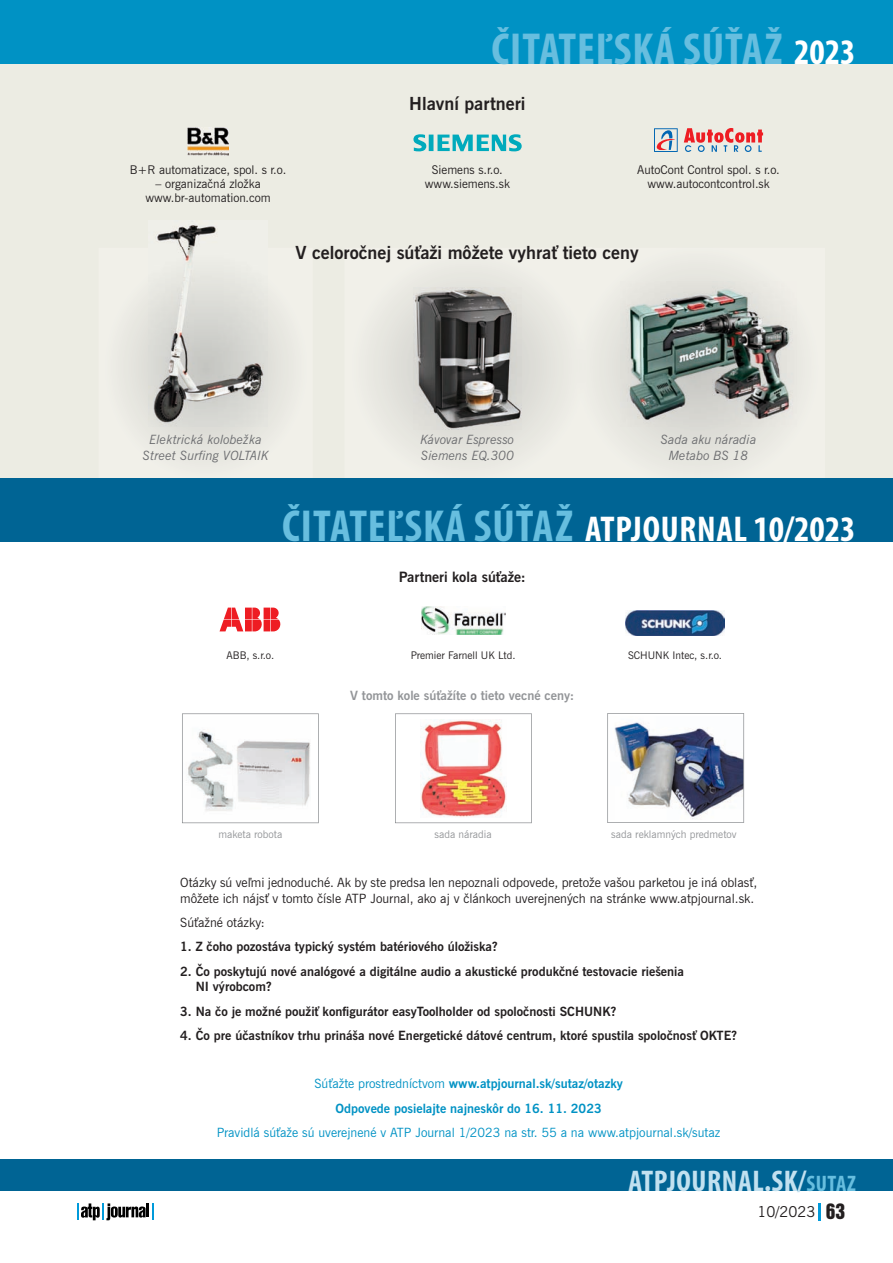
<style>
.page{position:relative;width:893px;height:1263px;background:#fff}
.page>*{position:absolute;margin:0;border:0;box-sizing:border-box;transform-origin:0 0}
.t1{font:700 condensed 45px "Myriad Pro";letter-spacing:.02em;color:#67bedf}
.t2{font:700 condensed 36px "Myriad Pro";letter-spacing:.02em;color:#fff}
.t3{font:700 condensed 30px "Myriad Pro";letter-spacing:.02em;color:#c2e1f0}
.t4{font:700 18px "News Gothic AT";color:#231f20}
.t5{font:15px "News Gothic AT";color:#231f20}
.t6{font:700 14.25px "News Gothic AT";color:#231f20}
.t7{font:700 12.75px/15.8px "News Gothic AT";color:#231f20}
.t8{font:12.75px/15.8px "News Gothic AT";color:#231f20}
.t9{font:700 12.75px/24.3px "News Gothic AT";color:#0092c4;text-align:center}
.t10{font:italic 12.75px/15.8px "News Gothic AT";color:#6c6d70;text-align:center}
.t11{font:12.75px "News Gothic AT";color:#0092c4}
.t12{font:700 12.75px "News Gothic AT";color:#939598}
.t13{font:12px/14.4px "News Gothic AT";color:#231f20;text-align:center}
.t14{font:10.5px "News Gothic AT";color:#231f20}
.t15{font:10.5px "News Gothic AT";color:#939598}
.s1{font-size:36px;color:#fff}
.s2{font-size:45px;color:#67bedf}
.s3{font-weight:400}
.s4{font-size:22.5px;color:#67bedf}
.s5{font-family:"Swiss 921 AT Regular A";font-size:19.5px}
</style>
<div class="page">
<svg style="left:819px;top:1203px;width:2px;height:17px"></svg>
<svg style="left:152px;top:1203px;width:2px;height:17px"></svg>
<svg style="left:77px;top:1203px;width:69px;height:17px"></svg>
<hr style="left:146px;top:1203px;width:3px;height:14px;background:#000">
<svg style="left:220px;top:608px;width:61px;height:23px"></svg>
<svg style="left:395px;top:713px;width:137px;height:110px"></svg>
<div style="left:0;top:0;width:893px;height:503px;background:#ecece3"></div>
<div style="left:0;top:0;width:893px;height:64px;background:#0092c4"></div>
<div style="left:0;top:1159px;width:893px;height:32px;background:#006494"></div>
<img style="left:626px;top:611px;width:98px;height:25px">
<img style="left:422px;top:607px;width:83px;height:27px">
<div style="left:138px;top:328px;width:137px;height:115px;background:#e3e2dc"></div>
<div style="left:389px;top:287px;width:158px;height:159px;background:#e2e1db"></div>
<div style="left:616px;top:281px;width:137px;height:168px;background:#e3e2dc"></div>
<img style="left:148px;top:224px;width:120px;height:202px">
<img style="left:620px;top:282px;width:173px;height:145px">
<img style="left:413px;top:288px;width:108px;height:141px">
<img style="left:187px;top:128px;width:42px;height:27px">
<svg style="left:654px;top:128px;width:24px;height:24px"></svg>
<svg style="left:684px;top:128px;width:79px;height:24px"></svg>
<svg style="left:413px;top:134px;width:109px;height:17px"></svg>
<div style="left:0;top:478px;width:893px;height:63px;background:#006494"></div>
<img style="left:607px;top:713px;width:137px;height:110px">
<svg style="left:182px;top:713px;width:137px;height:110px"></svg>
<h1 class="t1" style="left:492px;top:21px;width:365px">ČITATEĽSKÁ SÚŤAŽ <span class="s1">2023</span></h1>
<h3 class="t4" style="left:409px;top:92px;width:118px">Hlavní partneri</h3>
<p class="t13" style="left:130px;top:162px;width:158px">B+R automatizace, spol. s r.o.</p>
<p class="t13" style="left:145px;top:176px;width:127px">– organizačná zložka www.br-automation.com</p>
<p class="t13" style="left:425px;top:162px;width:87px">Siemens s.r.o. www.siemens.sk</p>
<p class="t13" style="left:637px;top:162px;width:144px">AutoCont Control spol. s r.o. www.autocontcontrol.sk</p>
<h3 class="t4" style="left:296px;top:242px;width:345px">V celoročnej súťaži môžete vyhrať tieto ceny</h3>
<p class="t10" style="left:143px;top:431px;width:128px">Elektrická kolobežka<br>Street Surfing VOLTAIK</p>
<p class="t10" style="left:660px;top:431px;width:97px">Sada aku náradia<br>Metabo BS 18</p>
<p class="t10" style="left:420px;top:431px;width:95px;text-align:left">Kávovar Espresso<br>Siemens EQ.300</p>
<h2 class="t2" style="left:282px;top:507px;width:575px"><span class="s2">ČITATEĽSKÁ SÚŤAŽ</span> ATPJOURNAL 10/2023</h2>
<p class="t6" style="left:399px;top:568px;width:129px">Partneri kola súťaže:</p>
<p class="t14" style="left:227px;top:649px;width:49px">ABB, s.r.o.</p>
<p class="t14" style="left:628px;top:649px;width:95px">SCHUNK Intec, s.r.o.</p>
<p class="t14" style="left:411px;top:649px;width:106px">Premier Farnell UK Ltd.</p>
<p class="t15" style="left:218px;top:827px;width:65px">maketa robota</p>
<p class="t12" style="left:350px;top:687px;width:226px">V tomto kole súťažíte o tieto vecné ceny:</p>
<p class="t15" style="left:435px;top:827px;width:59px">sada náradia</p>
<p class="t15" style="left:611px;top:827px;width:127px">sada reklamných predmetov</p>
<p class="t8" style="left:180px;top:874px;width:578px">Otázky sú veľmi jednoduché. Ak by ste predsa len nepoznali odpovede, pretože vašou parketou je iná oblasť, môžete ich nájsť v tomto čísle ATP Journal, ako aj v článkoch uverejnených na stránke www.atpjournal.sk.</p>
<p class="t8" style="left:180px;top:914px;width:86px">Súťažné otázky:</p>
<p class="t7" style="left:180px;top:939px;width:319px">1. Z čoho pozostáva typický systém batériového úložiska?</p>
<p class="t7" style="left:196px;top:963px;width:490px;text-indent:-15px">2. Čo poskytujú nové analógové a digitálne audio a akustické produkčné testovacie riešenia<br>NI výrobcom?</p>
<p class="t7" style="left:180px;top:1003px;width:438px">3. Na čo je možné použiť konfigurátor easyToolholder od spoločnosti SCHUNK?</p>
<p class="t7" style="left:180px;top:1027px;width:558px">4. Čo pre účastníkov trhu prináša nové Energetické dátové centrum, ktoré spustila spoločnosť OKTE?</p>
<p class="t9" style="left:314px;top:1071px;width:310px"><span class="s3">Súťažte prostredníctvom</span> www.atpjournal.sk/sutaz/otazky<br>Odpovede posielajte najneskôr do 16. 11. 2023</p>
<p class="t11" style="left:217px;top:1124px;width:505px">Pravidlá súťaže sú uverejnené v ATP Journal 1/2023 na str. 55 a na www.atpjournal.sk/sutaz</p>
<h3 class="t3" style="left:629px;top:1162px;width:229px">ATPJOURNAL.SK/<span class="s4">SUTAZ</span></h3>
<p class="t5" style="left:757px;top:1202px;width:89px">10/2023 <span class="s5">63</span></p>
</div>
